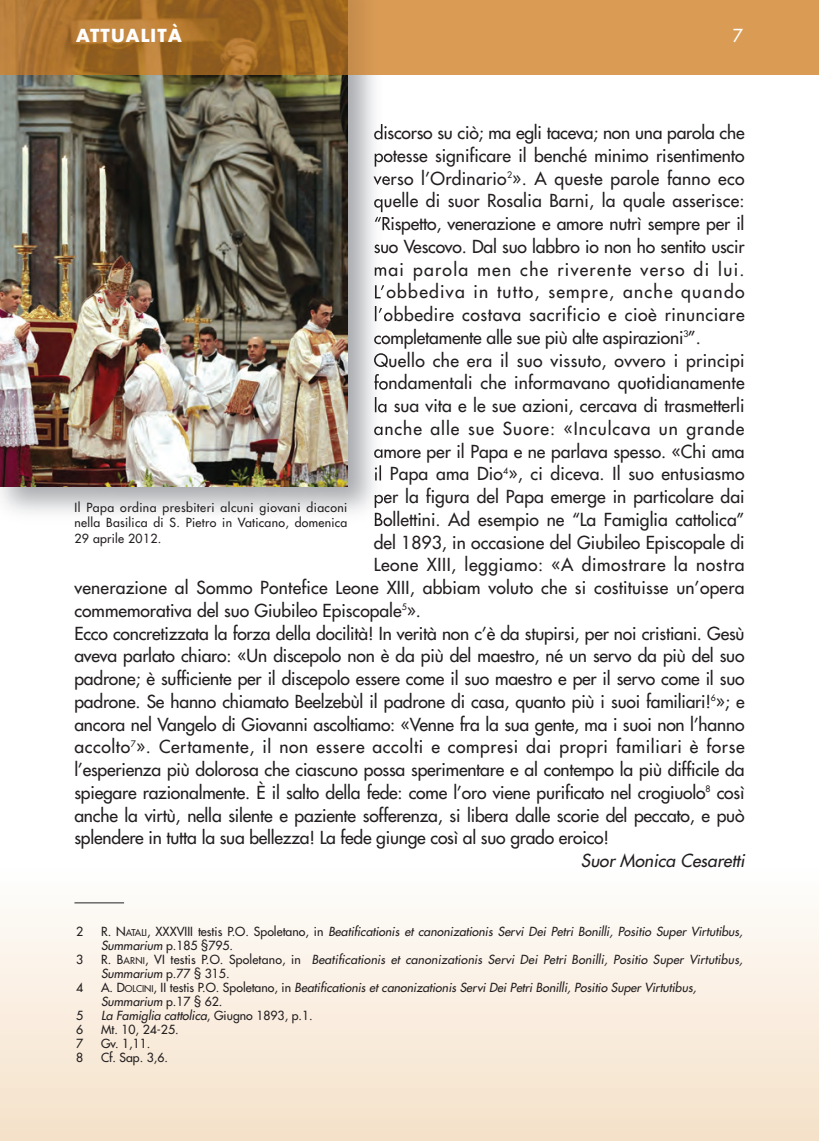
<style>
.page{position:relative;width:819px;height:1141px;background:#fff}
.page>*{position:absolute;margin:0;border:0;box-sizing:border-box;transform-origin:0 0}
.t1{font:17.5px "Futura";color:#231f20}
.t2{font:17.5px "Futura";letter-spacing:.035em;color:#231f20}
.t3{font:17.5px "Futura";letter-spacing:.075em;color:#231f20}
.t4{font:17.5px "Futura";letter-spacing:.02em;color:#231f20}
.t5{font:17.5px "Futura";letter-spacing:.055em;color:#231f20}
.t6{font:italic 17.5px "Futura";color:#231f20}
.t7{font:700 17.5px "Futura";letter-spacing:.07em;color:#fff}
.t8{font:17.5px "Futura";color:#fff}
.t9{font:italic 12.25px/14px "Futura";color:#231f20}
.t10{font:12.25px/15.8px "Futura";letter-spacing:.025em;color:#231f20;text-align:justify}
.s1{font-style:normal}
.s2{font-style:normal;font-size:9.1px}
</style>
<div class="page">
<div style="left:0;top:868px;width:819px;height:273px;background:linear-gradient(to bottom,#fefefd,#f5e0c8)"></div>
<hr style="left:74px;top:902px;width:50px;height:1px;background:#231f20">
<img style="left:0;top:74px;width:386px;height:451px">
<img style="left:374px;top:124px;width:12px;height:18px">
<img style="left:374px;top:147px;width:12px;height:20px">
<img style="left:373px;top:170px;width:13px;height:15px">
<img style="left:374px;top:192px;width:12px;height:20px">
<img style="left:375px;top:217px;width:11px;height:18px">
<img style="left:374px;top:238px;width:12px;height:16px">
<img style="left:375px;top:261px;width:11px;height:19px">
<img style="left:375px;top:283px;width:11px;height:19px">
<img style="left:375px;top:306px;width:11px;height:15px">
<img style="left:374px;top:329px;width:12px;height:20px">
<img style="left:374px;top:352px;width:12px;height:15px">
<img style="left:374px;top:374px;width:12px;height:16px">
<img style="left:375px;top:397px;width:11px;height:15px">
<img style="left:374px;top:420px;width:12px;height:15px">
<img style="left:374px;top:443px;width:12px;height:19px">
<img style="left:375px;top:465px;width:11px;height:20px">
<img style="left:374px;top:488px;width:12px;height:20px">
<img style="left:375px;top:511px;width:11px;height:14px">
<img style="left:347px;top:0;width:39px;height:74px">
<img style="left:0;top:0;width:347px;height:486px">
<div style="left:386px;top:0;width:433px;height:74px;background:#da9c54"></div>
<p class="t7" style="left:76px;top:28px;width:107px">ATTUALITÀ</p>
<p class="t8" style="left:732px;top:27px;width:12px">7</p>
<p class="t1" style="left:373px;top:124px;width:372px">discorso su ciò; ma egli taceva; non una parola che</p>
<p class="t1" style="left:373px;top:147px;width:372px">potesse significare il benché minimo risentimento</p>
<p class="t1" style="left:373px;top:170px;width:372px">verso l’Ordinario<sup>2</sup>». A queste parole fanno eco</p>
<p class="t1" style="left:373px;top:192px;width:372px">quelle di suor Rosalia Barni, la quale asserisce:</p>
<p class="t1" style="left:373px;top:215px;width:372px">“Rispetto, venerazione e amore nutrì sempre per il</p>
<p class="t1" style="left:373px;top:238px;width:372px">suo Vescovo. Dal suo labbro io non ho sentito uscir</p>
<p class="t3" style="left:373px;top:261px;width:372px">mai parola men che riverente verso di lui.</p>
<p class="t3" style="left:373px;top:283px;width:372px">L’obbediva in tutto, sempre, anche quando</p>
<p class="t2" style="left:373px;top:306px;width:372px">l’obbedire costava sacrificio e cioè rinunciare</p>
<p class="t1" style="left:373px;top:329px;width:328px">completamente alle sue più alte aspirazioni<sup>3</sup>”.</p>
<p class="t4" style="left:373px;top:352px;width:372px">Quello che era il suo vissuto, ovvero i principi</p>
<p class="t1" style="left:373px;top:374px;width:372px">fondamentali che informavano quotidianamente</p>
<p class="t1" style="left:373px;top:397px;width:372px">la sua vita e le sue azioni, cercava di trasmetterli</p>
<p class="t5" style="left:373px;top:420px;width:372px">anche alle sue Suore: «Inculcava un grande</p>
<p class="t1" style="left:373px;top:443px;width:372px">amore per il Papa e ne parlava spesso. «Chi ama</p>
<p class="t1" style="left:373px;top:465px;width:372px">il Papa ama Dio<sup>4</sup>», ci diceva. Il suo entusiasmo</p>
<p class="t1" style="left:374px;top:488px;width:372px">per la figura del Papa emerge in particolare dai</p>
<p class="t1" style="left:374px;top:511px;width:372px">Bollettini. Ad esempio ne “La Famiglia cattolica”</p>
<p class="t1" style="left:374px;top:534px;width:372px">del 1893, in occasione del Giubileo Episcopale di</p>
<p class="t2" style="left:374px;top:556px;width:372px">Leone XIII, leggiamo: «A dimostrare la nostra</p>
<p class="t1" style="left:74px;top:579px;width:671px">venerazione al Sommo Pontefice Leone XIII, abbiam voluto che si costituisse un’opera</p>
<p class="t1" style="left:74px;top:602px;width:348px">commemorativa del suo Giubileo Episcopale<sup>5</sup>».</p>
<p class="t1" style="left:74px;top:625px;width:671px">Ecco concretizzata la forza della docilità! In verità non c’è da stupirsi, per noi cristiani. Gesù</p>
<p class="t1" style="left:74px;top:647px;width:671px">aveva parlato chiaro: «Un discepolo non è da più del maestro, né un servo da più del suo</p>
<p class="t1" style="left:74px;top:670px;width:671px">padrone; è sufficiente per il discepolo essere come il suo maestro e per il servo come il suo</p>
<p class="t1" style="left:74px;top:693px;width:671px">padrone. Se hanno chiamato Beelzebùl il padrone di casa, quanto più i suoi familiari!<sup>6</sup>»; e</p>
<p class="t1" style="left:74px;top:716px;width:671px">ancora nel Vangelo di Giovanni ascoltiamo: «Venne fra la sua gente, ma i suoi non l’hanno</p>
<p class="t2" style="left:74px;top:738px;width:671px">accolto<sup>7</sup>». Certamente, il non essere accolti e compresi dai propri familiari è forse</p>
<p class="t1" style="left:74px;top:761px;width:671px">l’esperienza più dolorosa che ciascuno possa sperimentare e al contempo la più difficile da</p>
<p class="t1" style="left:74px;top:784px;width:671px">spiegare razionalmente. È il salto della fede: come l’oro viene purificato nel crogiuolo<sup>8</sup> così</p>
<p class="t1" style="left:74px;top:807px;width:671px">anche la virtù, nella silente e paziente sofferenza, si libera dalle scorie del peccato, e può</p>
<p class="t1" style="left:74px;top:829px;width:536px">splendere in tutta la sua bellezza! La fede giunge così al suo grado eroico!</p>
<p class="t6" style="left:581px;top:852px;width:168px">Suor Monica Cesaretti</p>
<p class="t10" style="left:74px;top:500px;width:274px">Il Papa ordina presbiteri alcuni giovani diaconi nella Basilica di S. Pietro in Vaticano, domenica 29 aprile 2012.</p>
<p class="t10" style="left:76px;top:924px;width:9px">2</p>
<p class="t9" style="left:101px;top:925px;width:645px"><span class="s1">R . N</span> <span class="s2">ATA L I</span> <span class="s1">, XXXV I I I te s t i s P. O . S p o l e ta n o , i n</span> Beatificationis et canonizationis Servi Dei Petri Bonilli, Positio Super Virtutibus,<br>Summarium<span class="s1">p.185 §795.</span></p>
<p class="t10" style="left:76px;top:952px;width:9px">3</p>
<p class="t9" style="left:101px;top:953px;width:645px"><span class="s1">R . B</span> <span class="s2">A R N I</span> <span class="s1">, V I te s t i s P. O . S p o l e ta n o , i n</span> Beatificationis et canonizationis Servi Dei Petri Bonilli, Positio Super Virtutibus,<br>Summarium <span class="s1">p . 77 § 3 1 5 .</span></p>
<p class="t10" style="left:76px;top:980px;width:9px">4</p>
<p class="t9" style="left:101px;top:981px;width:599px"><span class="s1">A . D</span> <span class="s2">O LC I N I</span> <span class="s1">, I I te s t i s P. O . S p o l e ta n o , i n</span> Beatificationis et canonizationis Servi Dei Petri Bonilli, Positio Super Virtutibus,<br>Summarium <span class="s1">p . 1 7 § 6 2 .</span></p>
<p class="t10" style="left:76px;top:1008px;width:9px">5</p>
<p class="t9" style="left:101px;top:1009px;width:213px">La Famiglia cattolica<span class="s1">, G i u g n o 1 8 9 3 , p . 1 .</span></p>
<p class="t10" style="left:76px;top:1022px;width:9px">6</p>
<p class="t10" style="left:101px;top:1022px;width:79px">Mt. 10, 24-25.</p>
<p class="t10" style="left:76px;top:1036px;width:9px">7</p>
<p class="t10" style="left:101px;top:1036px;width:51px">Gv. 1,11.</p>
<p class="t10" style="left:76px;top:1050px;width:9px">8</p>
<p class="t10" style="left:101px;top:1050px;width:69px">Cf. Sap. 3,6.</p>
</div>
